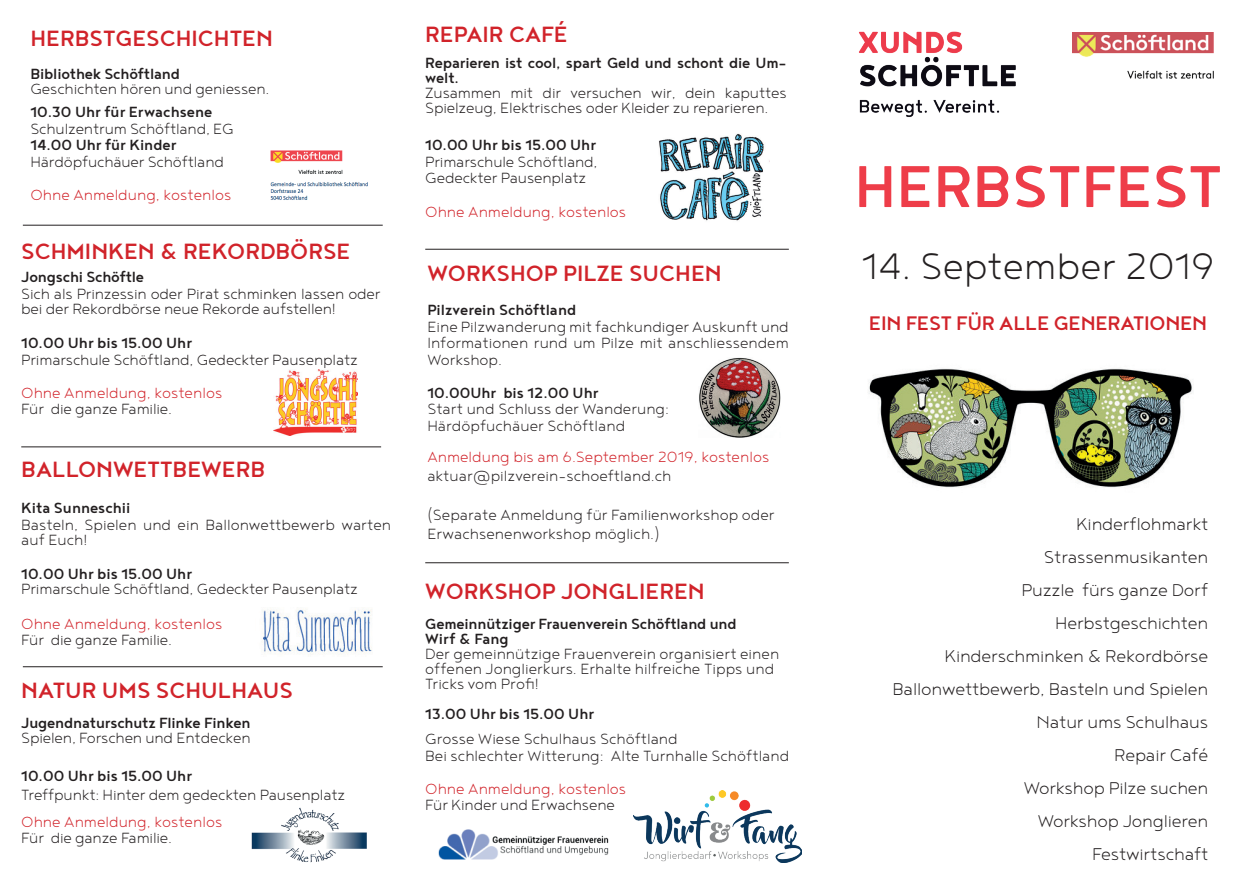
<style>
.page{position:relative;width:1246px;height:893px;background:#fff}
.page>*{position:absolute;margin:0;border:0;box-sizing:border-box;transform-origin:0 0}
.t1{font:72px "Noyh";color:#ee3d49}
.t2{font:200 45px "Noyh";color:#231f20}
.t3{font:27px "Noyh";color:#d1232a}
.t4{font:24px "Noyh";letter-spacing:-.01em;color:#d1232a}
.t5{font:200 20.85px/33px "Noyh";letter-spacing:-.01em;color:#231f20;text-align:right}
.t6{font:200 18px/15px "Noyh";letter-spacing:-.01em;color:#231f20}
.t7{font:18px/15px "Noyh";letter-spacing:-.01em;color:#231f20}
.t8{font:200 18px "Noyh";color:#d1232a}
</style>
<div class="page">
<img style="left:859px;top:32px;width:157px;height:85px">
<img style="left:1073px;top:33px;width:140px;height:46px">
<hr style="left:21px;top:447px;width:360px;height:1px;background:#231f20">
<img style="left:869px;top:368px;width:324px;height:120px">
<hr style="left:425px;top:249px;width:364px;height:1px;background:#231f20">
<hr style="left:23px;top:225px;width:360px;height:1px;background:#231f20">
<img style="left:251px;top:807px;width:116px;height:56px">
<img style="left:262px;top:609px;width:110px;height:46px">
<img style="left:634px;top:791px;width:167px;height:71px">
<img style="left:438px;top:829px;width:171px;height:31px">
<img style="left:274px;top:370px;width:84px;height:66px">
<img style="left:270px;top:150px;width:98px;height:50px">
<img style="left:699px;top:357px;width:82px;height:81px">
<img style="left:659px;top:134px;width:111px;height:87px">
<hr style="left:425px;top:562px;width:364px;height:1px;background:#231f20">
<hr style="left:23px;top:666px;width:360px;height:1px;background:#231f20">
<h3 class="t3" style="left:30px;top:23px;width:244px">HERBSTGESCHICHTEN</h3>
<p class="t7" style="left:30px;top:66px;width:151px">Bibliothek Schöftland</p>
<p class="t6" style="left:30px;top:81px;width:241px">Geschichten hören und geniessen.</p>
<p class="t7" style="left:30px;top:104px;width:183px">10.30 Uhr für Erwachsene</p>
<p class="t6" style="left:30px;top:120px;width:205px">Schulzentrum Schöftland, EG</p>
<p class="t7" style="left:30px;top:137px;width:147px">14.00 Uhr für Kinder</p>
<p class="t6" style="left:30px;top:153px;width:195px">Härdöpfuchäuer Schöftland</p>
<p class="t8" style="left:30px;top:185px;width:203px">Ohne Anmeldung, kostenlos</p>
<h3 class="t3" style="left:21px;top:236px;width:331px">SCHMINKEN &amp; REKORDBÖRSE</h3>
<p class="t7" style="left:21px;top:269px;width:124px">Jongschi Schöftle</p>
<p class="t6" style="left:21px;top:285px;width:361px">Sich als Prinzessin oder Pirat schminken lassen oder bei der Rekordbörse neue Rekorde aufstellen!</p>
<p class="t7" style="left:21px;top:335px;width:172px">10.00 Uhr bis 15.00 Uhr</p>
<p class="t6" style="left:21px;top:351px;width:338px">Primarschule Schöftland, Gedeckter Pausenplatz</p>
<p class="t8" style="left:21px;top:383px;width:203px">Ohne Anmeldung, kostenlos</p>
<p class="t6" style="left:21px;top:401px;width:152px">Für die ganze Familie.</p>
<h3 class="t3" style="left:21px;top:454px;width:245px">BALLONWETTBEWERB</h3>
<p class="t7" style="left:21px;top:500px;width:111px">Kita Sunneschii</p>
<p class="t6" style="left:21px;top:516px;width:371px">Basteln, Spielen und ein Ballonwettbewerb warten auf Euch!</p>
<p class="t7" style="left:21px;top:566px;width:172px">10.00 Uhr bis 15.00 Uhr</p>
<p class="t6" style="left:21px;top:581px;width:338px">Primarschule Schöftland, Gedeckter Pausenplatz</p>
<p class="t8" style="left:21px;top:614px;width:203px">Ohne Anmeldung, kostenlos</p>
<p class="t6" style="left:21px;top:632px;width:152px">Für die ganze Familie.</p>
<h3 class="t3" style="left:21px;top:675px;width:273px">NATUR UMS SCHULHAUS</h3>
<p class="t7" style="left:21px;top:714px;width:231px">Jugendnaturschutz Flinke Finken</p>
<p class="t6" style="left:21px;top:729px;width:231px">Spielen, Forschen und Entdecken</p>
<p class="t7" style="left:21px;top:768px;width:172px">10.00 Uhr bis 15.00 Uhr</p>
<p class="t6" style="left:21px;top:787px;width:325px">Treffpunkt: Hinter dem gedeckten Pausenplatz</p>
<p class="t8" style="left:21px;top:812px;width:203px">Ohne Anmeldung, kostenlos</p>
<p class="t6" style="left:21px;top:830px;width:152px">Für die ganze Familie.</p>
<h3 class="t3" style="left:425px;top:19px;width:144px">REPAIR CAFÉ</h3>
<p class="t7" style="left:425px;top:54px;width:363px">Reparieren ist cool, spart Geld und schont die Um&shy;welt.</p>
<p class="t6" style="left:425px;top:84px;width:363px">Zusammen mit dir versuchen wir, dein kaputtes<br>Spielzeug, Elektrisches oder Kleider zu reparieren.</p>
<p class="t7" style="left:425px;top:137px;width:172px">10.00 Uhr bis 15.00 Uhr</p>
<p class="t6" style="left:425px;top:153px;width:174px;line-height:16.5px">Primarschule Schöftland,<br>Gedeckter Pausenplatz</p>
<p class="t8" style="left:425px;top:202px;width:203px">Ohne Anmeldung, kostenlos</p>
<h3 class="t3" style="left:427px;top:258px;width:296px">WORKSHOP PILZE SUCHEN</h3>
<p class="t7" style="left:427px;top:302px;width:150px">Pilzverein Schöftland</p>
<p class="t6" style="left:427px;top:318px;width:363px;line-height:16.5px;text-align:justify">Eine Pilzwanderung mit fachkundiger Auskunft und Informationen rund um Pilze mit anschliessendem Workshop.</p>
<p class="t7" style="left:427px;top:384px;width:173px">10.00Uhr bis 12.00 Uhr</p>
<p class="t6" style="left:427px;top:400px;width:243px;line-height:16.5px">Start und Schluss der Wanderung:<br>Härdöpfuchäuer Schöftland</p>
<p class="t8" style="left:427px;top:447px;width:343px">Anmeldung bis am 6.September 2019, kostenlos</p>
<p class="t6" style="left:427px;top:456px;width:349px;line-height:38.5px">aktuar@pilzverein-schoeftland.ch<br>(Separate Anmeldung für Familienworkshop oder</p>
<p class="t6" style="left:427px;top:526px;width:234px">Erwachsenenworkshop möglich.)</p>
<h3 class="t3" style="left:425px;top:576px;width:281px">WORKSHOP JONGLIEREN</h3>
<p class="t7" style="left:425px;top:616px;width:313px">Gemeinnütziger Frauenverein Schöftland und<br>Wirf &amp; Fang</p>
<p class="t6" style="left:425px;top:646px;width:355px">Der gemeinnützige Frauenverein organisiert einen offenen Jonglierkurs. Erhalte hilfreiche Tipps und<br>Tricks vom Profi!</p>
<p class="t7" style="left:425px;top:706px;width:170px">13.00 Uhr bis 15.00 Uhr</p>
<p class="t6" style="left:425px;top:730px;width:366px;line-height:16.5px">Grosse Wiese Schulhaus Schöftland<br>Bei schlechter Witterung: Alte Turnhalle Schöftland</p>
<p class="t8" style="left:425px;top:779px;width:203px">Ohne Anmeldung, kostenlos</p>
<p class="t6" style="left:425px;top:797px;width:191px">Für Kinder und Erwachsene</p>
<h1 class="t1" style="left:854px;top:146px;width:369px">HERBSTFEST</h1>
<h2 class="t2" style="left:861px;top:242px;width:355px">14. September 2019</h2>
<h3 class="t4" style="left:869px;top:310px;width:340px">EIN FEST FÜR ALLE GENERATIONEN</h3>
<p class="t5" style="left:892px;top:507px;width:317px">Kinderflohmarkt<br>Strassenmusikanten<br>Puzzle fürs ganze Dorf<br>Herbstgeschichten<br>Kinderschminken &amp; Rekordbörse<br>Ballonwettbewerb, Basteln und Spielen<br>Natur ums Schulhaus<br>Repair Café<br>Workshop Pilze suchen<br>Workshop Jonglieren<br>Festwirtschaft</p>
</div>
